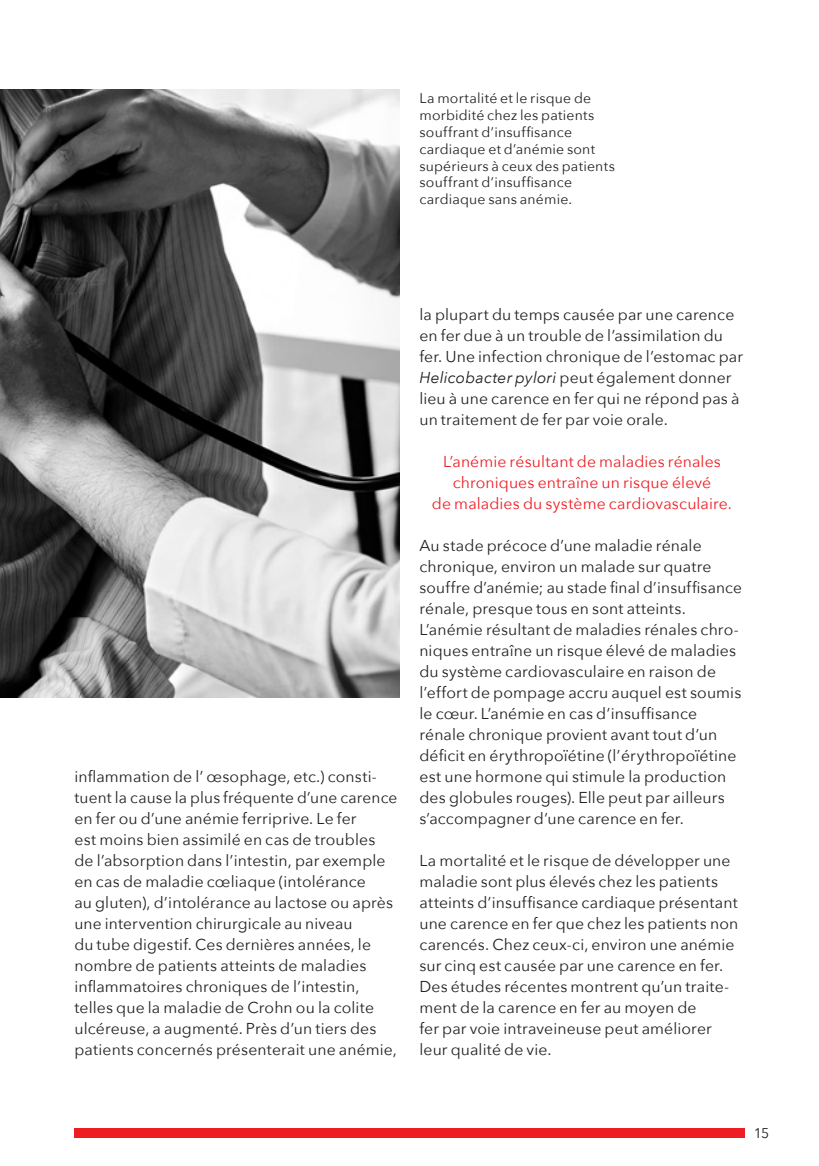
<style>
.page{position:relative;width:819px;height:1166px;background:#fff}
.page>*{position:absolute;margin:0;border:0;box-sizing:border-box;transform-origin:0 0}
.t1{font:15.75px/21px "Avenir Next";letter-spacing:.01em;color:#231f20}
.t2{font:15.75px/21px "Avenir Next";letter-spacing:.01em;color:#ee1d23;text-align:center}
.t3{font:14px/16.8px "Avenir Next";letter-spacing:.015em;color:#231f20}
.s1{font-style:italic}
</style>
<div class="page">
<div style="left:74px;top:1128px;width:670px;height:10px;background:#ee1d23"></div>
<img style="left:0;top:89px;width:399px;height:608px">
<p class="t3" style="left:419px;top:89px;width:197px">La mortalité et le risque de morbidité chez les patients souffrant d’insuffisance cardiaque et d’anémie sont supérieurs à ceux des patients souffrant d’insuffisance cardiaque sans anémie.</p>
<p class="t1" style="left:74px;top:766px;width:324px">inflammation de l’ œsophage, etc.) consti&shy;tuent la cause la plus fréquente d’une carence en fer ou d’une anémie ferriprive. Le fer<br>est moins bien assimilé en cas de troubles de l’absorption dans l’intestin, par exemple en cas de maladie cœliaque (intolérance<br>au gluten), d’intolérance au lactose ou après une intervention chirurgicale au niveau<br>du tube digestif. Ces dernières années, le nombre de patients atteints de maladies inflammatoires chroniques de l’intestin, telles que la maladie de Crohn ou la colite ulcéreuse, a augmenté. Près d’un tiers des patients concernés présenterait une anémie,</p>
<p class="t1" style="left:419px;top:304px;width:325px">la plupart du temps causée par une carence en fer due à un trouble de l’assimilation du fer. Une infection chronique de l’estomac par <span class="s1">Helicobacter pylori</span> peut également donner lieu à une carence en fer qui ne répond pas à un traitement de fer par voie orale.</p>
<p class="t2" style="left:432px;top:451px;width:301px">L’anémie résultant de maladies rénales chroniques entraîne un risque élevé<br>de maladies du système cardiovasculaire.</p>
<p class="t1" style="left:419px;top:535px;width:324px">Au stade précoce d’une maladie rénale chronique, environ un malade sur quatre souffre d’anémie; au stade final d’insuffisance rénale, presque tous en sont atteints.<br>L’anémie résultant de maladies rénales chro&shy;niques entraîne un risque élevé de maladies du système cardiovasculaire en raison de l’effort de pompage accru auquel est soumis le cœur. L’anémie en cas d’insuffisance rénale chronique provient avant tout d’un déficit en érythropoïétine (l’érythropoïétine est une hormone qui stimule la production des globules rouges). Elle peut par ailleurs s’accompagner d’une carence en fer.</p>
<p class="t1" style="left:419px;top:850px;width:320px">La mortalité et le risque de développer une maladie sont plus élevés chez les patients atteints d’insuffisance cardiaque présentant une carence en fer que chez les patients non carencés. Chez ceux-ci, environ une anémie sur cinq est causée par une carence en fer.<br>Des études récentes montrent qu’un traite&shy;ment de la carence en fer au moyen de<br>fer par voie intraveineuse peut améliorer leur qualité de vie.</p>
<p class="t3" style="left:753px;top:1124px;width:17px">15</p>
</div>
